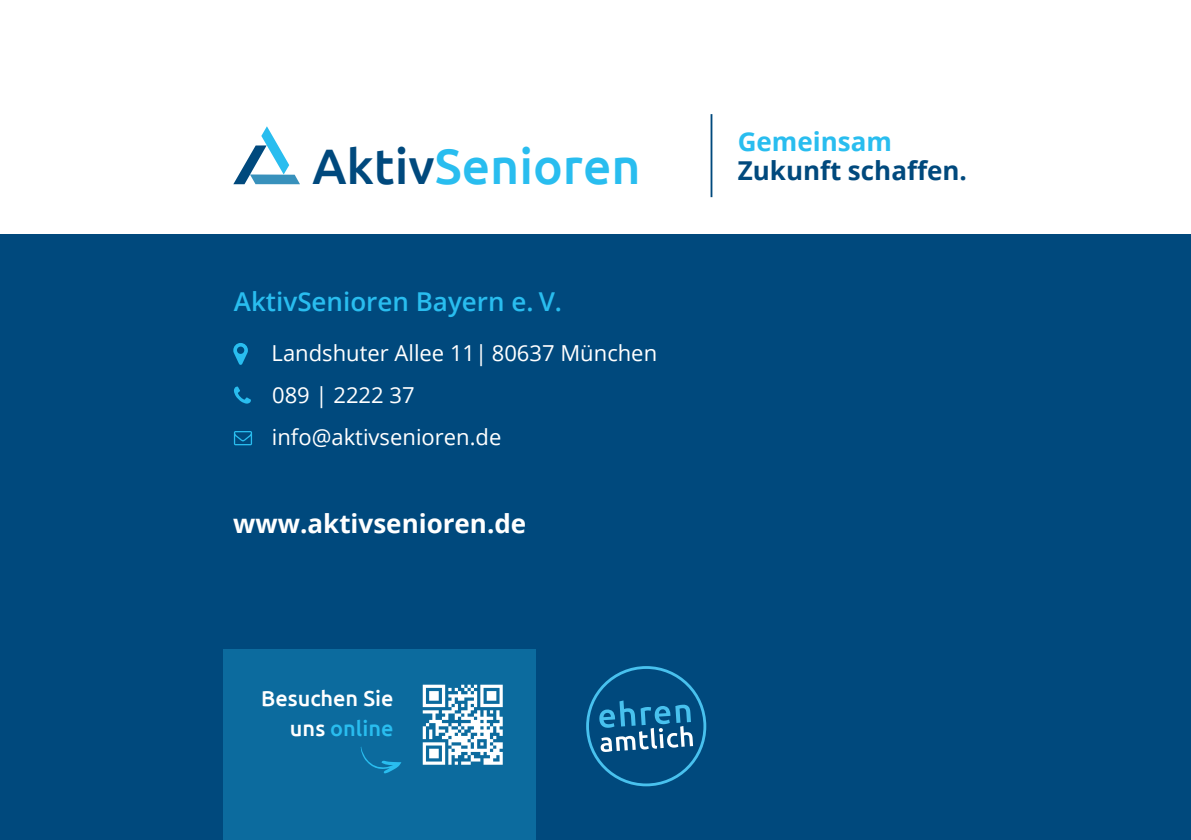
<style>
.page{position:relative;width:1191px;height:840px;background:#fff}
.page>*{position:absolute;margin:0;border:0;box-sizing:border-box;transform-origin:0 0}
.t1{font:500 49.8px "Ubuntu";color:#29bdef}
.t2{font:600 26px "Open Sans";color:#29bdef}
.t3{font:700 26px "Open Sans";color:#fff}
.t4{font:700 26px "Open Sans";color:#00497d}
.t5{font:700 26px "Open Sans";color:#29bdef}
.t6{font:22px "Open Sans";color:#fff}
.t7{font:500 21.8px/30px "Ubuntu";color:#fff;text-align:right}
.s1{color:#00497d}
.s2{color:#29bdef}
</style>
<div class="page">
<div style="left:0;top:142px;width:1191px;height:697px;background:#00497d"></div>
<div style="left:0;top:0;width:1190px;height:234px;background:#fff"></div>
<svg style="left:233px;top:126px;width:67px;height:58px"></svg>
<hr style="left:710px;top:114px;width:2px;height:83px;background:#00497d">
<svg style="left:234px;top:431px;width:18px;height:14px"></svg>
<svg style="left:234px;top:386px;width:17px;height:17px"></svg>
<svg style="left:233px;top:343px;width:15px;height:21px"></svg>
<div style="left:586px;top:665px;width:120px;height:120px;border:3px solid #48c1ee;border-radius:50%"></div>
<svg style="left:599px;top:700px;width:94px;height:51px"></svg>
<div style="left:223px;top:649px;width:313px;height:190px;background:#0c6b9e"></div>
<svg style="left:423px;top:684px;width:80px;height:80px"></svg>
<svg style="left:361px;top:747px;width:40px;height:26px"></svg>
<h1 class="t1" style="left:312px;top:135px;width:330px"><span class="s1">Aktiv</span>Senioren</h1>
<p class="t2" style="left:234px;top:283px;width:330px">AktivSenioren Bayern e. V.</p>
<p class="t6" style="left:271px;top:337px;width:387px">Landshuter Allee 11| 80637 München</p>
<p class="t6" style="left:272px;top:380px;width:144px">089 | 2222 37</p>
<p class="t6" style="left:272px;top:421px;width:231px">info@aktivsenioren.de</p>
<p class="t3" style="left:233px;top:505px;width:294px">www.aktivsenioren.de</p>
<p class="t7" style="left:261px;top:682px;width:134px">Besuchen Sie uns <span class="s2">online</span></p>
<p class="t5" style="left:737px;top:123px;width:156px">Gemeinsam</p>
<p class="t4" style="left:737px;top:152px;width:231px">Zukunft schaffen.</p>
</div>
